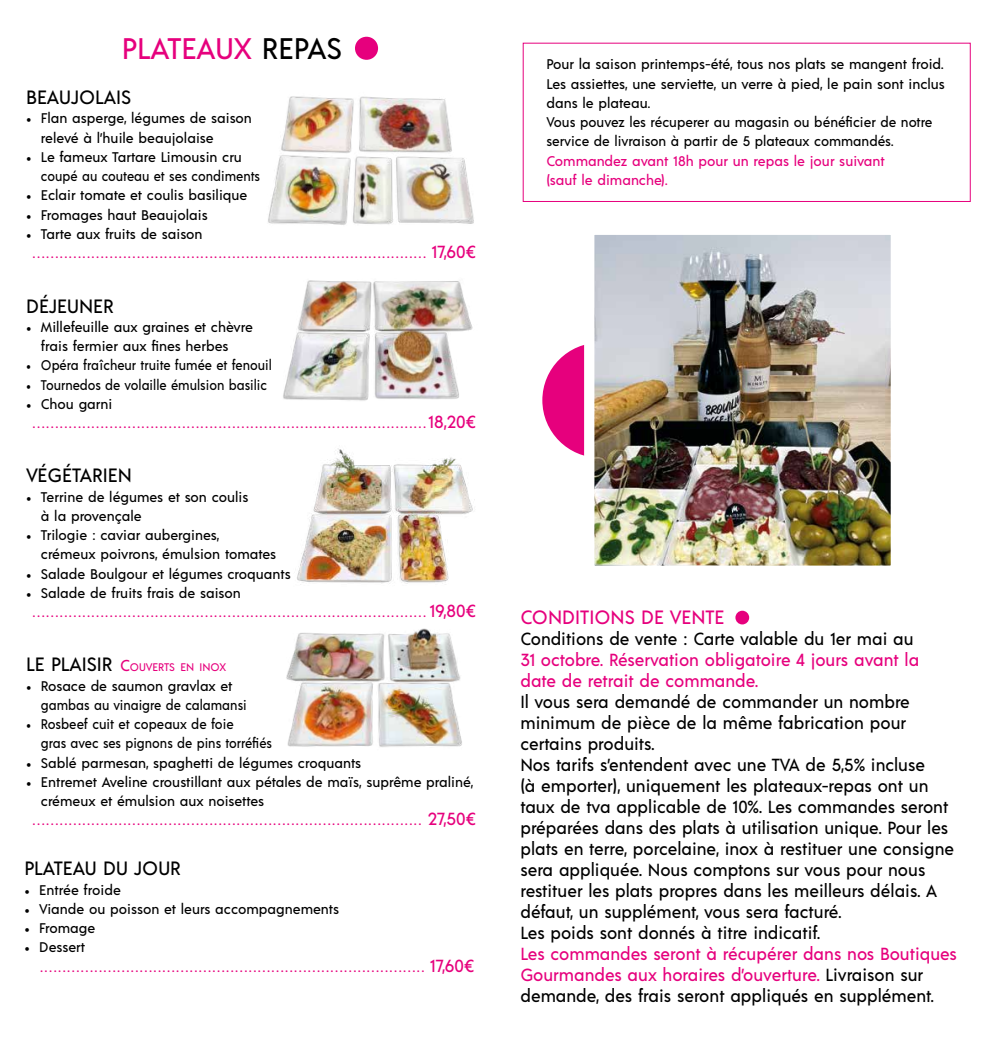
<style>
.page{position:relative;width:993px;height:1042px;background:#fff}
.page>*{position:absolute;margin:0;border:0;box-sizing:border-box;transform-origin:0 0}
.t1{font:500 29.75px "Acre";color:#e6007d}
.t2{font:500 19.25px "Acre";color:#000}
.t3{font:500 19.25px "Acre";color:#e6007d}
.t4{font:500 17.5px/21px "Acre";color:#000}
.t5{font:500 17.5px/21px "Acre";color:#e6007d}
.t6{font:500 14px/19.2px "Acre";color:#000}
.t7{font:500 14px/19.2px "Acre";color:#e6007d}
.t8{font:500 14px "Acre";color:#000;scale:.92 1}
.t9{font:500 14px/19.2px "Acre";color:#000;scale:.94 1}
.t10{font:500 11.03px "Acre";color:#e6007d}
.s1{color:#000}
.s2{font-family:"Minion Pro";font-weight:400}
.s3{font-family:"Minion Pro";font-weight:400;color:#000}
.s4{font-size:17.5px}
.s5{font-size:15.75px}
</style>
<div class="page">
<div style="left:735px;top:611px;width:14px;height:13px;background:#e6007d;border-radius:50%"></div>
<div style="left:355px;top:37px;width:23px;height:23px;background:#e6007d;border-radius:50%"></div>
<img style="left:268px;top:96px;width:206px;height:129px">
<img style="left:283px;top:280px;width:190px;height:121px">
<img style="left:297px;top:448px;width:178px;height:137px">
<img style="left:286px;top:628px;width:176px;height:119px">
<div style="left:522px;top:43px;width:448px;height:159px;border:1px solid #e6007d"></div>
<div style="left:542px;top:343px;width:115px;height:115px;background:#e6007d;border-radius:50%"></div>
<img style="left:595px;top:236px;width:294px;height:329px">
<div style="left:584px;top:225px;width:316px;height:351px;border:10px solid #fff"></div>
<h1 class="t1" style="left:122px;top:28px;width:222px">PLATEAUX <span class="s1">REPAS</span></h1>
<h2 class="t2" style="left:26px;top:84px;width:107px">BEAUJOLAIS</h2>
<p class="t6" style="left:41px;top:108px;width:212px;text-indent:-15px"><span class="s2">•</span> Flan asperge, légumes de saison relevé à l’huile beaujolaise</p>
<p class="t6" style="left:41px;top:146px;width:220px;text-indent:-15px"><span class="s2">•</span> Le fameux Tartare Limousin cru coupé au couteau et ses condiments</p>
<p class="t6" style="left:26px;top:185px;width:223px"><span class="s2">•</span> Eclair tomate et coulis basilique</p>
<p class="t6" style="left:26px;top:204px;width:183px"><span class="s2">•</span> Fromages haut Beaujolais</p>
<p class="t7" style="left:33px;top:223px;width:444px;text-indent:-7px"><span class="s3">•</span> <span class="s1">Tarte aux fruits de saison </span>....................................................................................... <span class="s4">17,60€</span></p>
<h2 class="t2" style="left:26px;top:292px;width:89px">DÉJEUNER</h2>
<p class="t6" style="left:41px;top:316px;width:213px;text-indent:-15px"><span class="s2">•</span> Millefeuille aux graines et chèvre frais fermier aux fines herbes</p>
<p class="t8" style="left:26px;top:356px;width:269px"><span class="s2">•</span> Opéra fraîcheur truite fumée et fenouil</p>
<p class="t8" style="left:26px;top:375px;width:263px"><span class="s2">•</span> Tournedos de volaille émulsion basilic</p>
<p class="t7" style="left:33px;top:393px;width:444px;text-indent:-7px"><span class="s3">•</span> <span class="s1">Chou garni </span>.......................................................................................<span class="s4">18,20€</span></p>
<h2 class="t2" style="left:26px;top:462px;width:107px">VÉGÉTARIEN</h2>
<p class="t6" style="left:41px;top:486px;width:209px;text-indent:-15px"><span class="s2">•</span> Terrine de légumes et son coulis à la provençale</p>
<p class="t6" style="left:41px;top:524px;width:237px;text-indent:-15px"><span class="s2">•</span> Trilogie : caviar aubergines, crémeux poivrons, émulsion tomates</p>
<p class="t6" style="left:26px;top:563px;width:266px"><span class="s2">•</span> Salade Boulgour et légumes croquants</p>
<p class="t7" style="left:33px;top:582px;width:444px;text-indent:-7px"><span class="s3">•</span> <span class="s1">Salade de fruits frais de saison </span>.......................................................................................<span class="s4">19,80€</span></p>
<h2 class="t2" style="left:26px;top:651px;width:88px">LE PLAISIR</h2>
<p class="t6" style="left:41px;top:675px;width:207px;text-indent:-15px"><span class="s2">•</span> Rosace de saumon gravlax et gambas au vinaigre de calamansi</p>
<p class="t9" style="left:41px;top:713px;width:247px;text-indent:-15px"><span class="s2">•</span> Rosbeef cuit et copeaux de foie<br>gras avec ses pignons de pins torréfiés</p>
<p class="t6" style="left:26px;top:752px;width:336px"><span class="s2">•</span> Sablé parmesan, spaghetti de légumes croquants</p>
<p class="t6" style="left:26px;top:771px;width:448px"><span class="s2">•</span> Entremet Aveline croustillant aux pétales de maïs, suprême praliné,</p>
<p class="t6" style="left:41px;top:790px;width:225px">crémeux et émulsion aux noisettes</p>
<p class="t7" style="left:33px;top:810px;width:444px">...................................................................................... <span class="s4">27,50€</span></p>
<p class="t10" style="left:120px;top:659px;width:108px"><span class="s5">C</span>OUVERTS EN INOX</p>
<h2 class="t2" style="left:24px;top:855px;width:158px">PLATEAU DU JOUR</h2>
<p class="t6" style="left:24px;top:879px;width:98px"><span class="s2">•</span> Entrée froide</p>
<p class="t6" style="left:24px;top:898px;width:316px"><span class="s2">•</span> Viande ou poisson et leurs accompagnements</p>
<p class="t6" style="left:24px;top:917px;width:73px"><span class="s2">•</span> Fromage</p>
<p class="t7" style="left:40px;top:937px;width:435px;text-indent:-16px"><span class="s3">•</span> <span class="s1">Dessert<br></span>..................................................................................... <span class="s4">17,60€</span></p>
<p class="t6" style="left:546px;top:54px;width:400px">Pour la saison printemps-été, tous nos plats se mangent froid.<br>Les assiettes, une serviette, un verre à pied, le pain sont inclus dans le plateau.<br>Vous pouvez les récuperer au magasin ou bénéficier de notre service de livraison à partir de 5 plateaux commandés.</p>
<p class="t7" style="left:546px;top:150px;width:340px">Commandez avant 18h pour un repas le jour suivant (sauf le dimanche).</p>
<h2 class="t3" style="left:520px;top:604px;width:205px">CONDITIONS DE VENTE</h2>
<p class="t4" style="left:520px;top:627px;width:394px">Conditions de vente : Carte valable du 1er mai au</p>
<p class="t5" style="left:520px;top:648px;width:400px">31 octobre. Réservation obligatoire 4 jours avant la date de retrait de commande.</p>
<p class="t4" style="left:520px;top:690px;width:435px">Il vous sera demandé de commander un nombre minimum de pièce de la même fabrication pour certains produits.<br>Nos tarifs s’entendent avec une TVA de 5,5% incluse<br>(à emporter), uniquement les plateaux-repas ont un taux de tva applicable de 10%. Les commandes seront préparées dans des plats à utilisation unique. Pour les plats en terre, porcelaine, inox à restituer une consigne sera appliquée. Nous comptons sur vous pour nous restituer les plats propres dans les meilleurs délais. A défaut, un supplément, vous sera facturé.<br>Les poids sont donnés à titre indicatif.</p>
<p class="t5" style="left:520px;top:942px;width:438px">Les commandes seront à récupérer dans nos Boutiques<br>Gourmandes aux horaires d’ouverture. <span class="s1">Livraison sur demande, des frais seront appliqués en supplément.</span></p>
</div>
